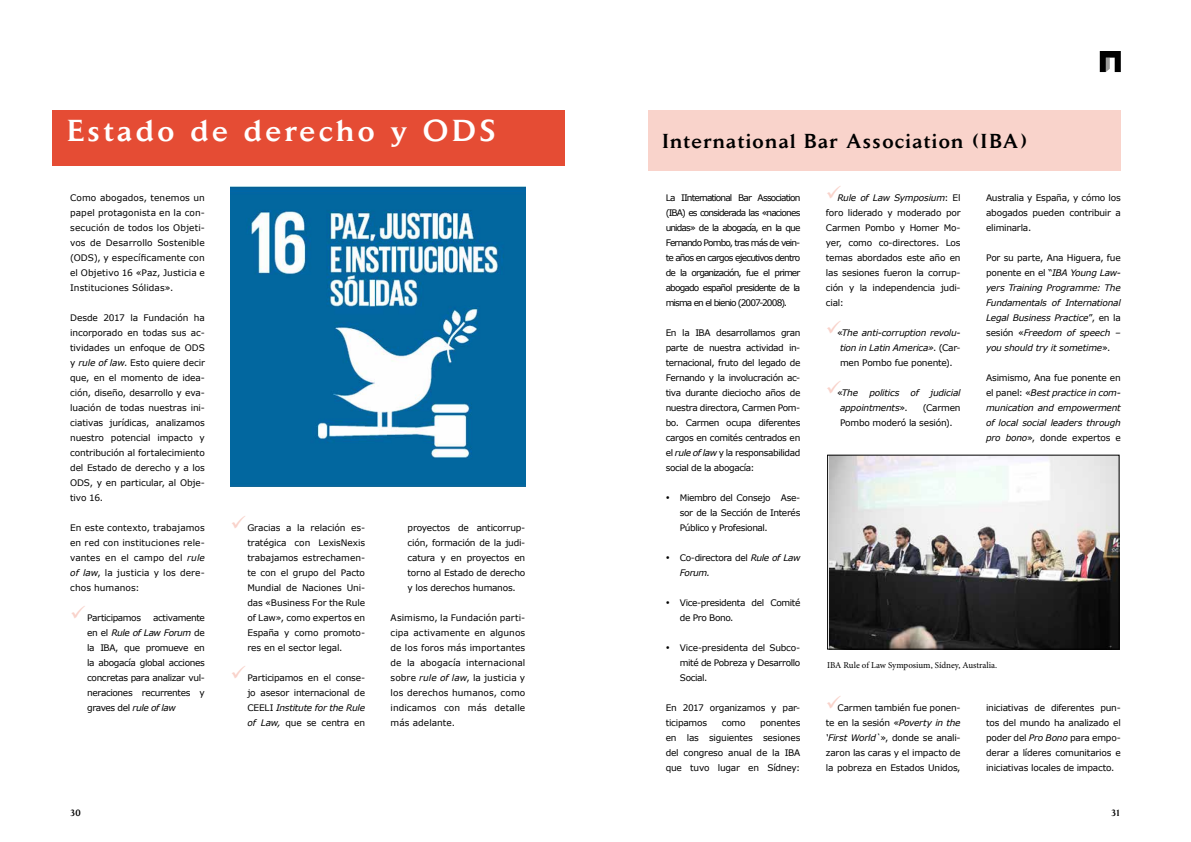
<style>
.page{position:relative;width:1191px;height:842px;background:#fff}
.page>*{position:absolute;margin:0;border:0;box-sizing:border-box;transform-origin:0 0}
.t1{font:500 30px "Daily News BQ";letter-spacing:.12em;color:#fff}
.t2{font:500 20px "Daily News BQ";letter-spacing:.07em;color:#000}
.t3{font:9px/15px "Verdana";letter-spacing:-.025em;color:#000;text-align:justify}
.t4{font:italic 9px/15px "Verdana";letter-spacing:-.025em;color:#000;text-align:justify}
.t5{font:9px "Minion Pro";color:#000}
.t6{font:500 9px "Daily News BQ";color:#000}
.s1{font-style:italic}
.s2{color:#f9d3cb}
.s3{font-style:normal}
</style>
<div class="page">
<svg style="left:1099px;top:51px;width:21px;height:21px"></svg>
<div style="left:53px;top:111px;width:512px;height:55px;background:#e54c34"></div>
<img style="left:230px;top:186px;width:295px;height:300px">
<div style="left:648px;top:111px;width:472px;height:60px;background:#f9d3cb"></div>
<img style="left:829px;top:457px;width:288px;height:191px">
<div style="left:827px;top:455px;width:292px;height:195px;border:1px solid #000"></div>
<h1 class="t1" style="left:67px;top:112px;width:430px">Estado de derecho y ODS</h1>
<p class="t3" style="left:70px;top:190px;width:136px">Como abogados, tenemos un papel protagonista en la con&shy;secución de todos los Objeti&shy;vos de Desarrollo Sostenible (ODS), y específicamente con el Objetivo 16 «Paz, Justicia e Instituciones Sólidas».</p>
<p class="t3" style="left:70px;top:310px;width:136px">Desde 2017 la Fundación ha incorporado en todas sus ac&shy;tividades un enfoque de ODS y <span class="s1">rule of law</span>. Esto quiere decir que, en el momento de idea&shy;ción, diseño, desarrollo y eva&shy;luación de todas nuestras ini&shy;ciativas jurídicas, analizamos nuestro potencial impacto y contribución al fortalecimiento del Estado de derecho y a los ODS, y en particular, al Obje&shy;tivo 16.</p>
<p class="t3" style="left:70px;top:520px;width:136px">En este contexto, trabajamos en red con instituciones rele&shy;vantes en el campo del <span class="s1">rule of law</span>, la justicia y los dere&shy;chos humanos:</p>
<p class="t3" style="left:70px;top:610px;width:72px"><span class="s2">✓</span> Participamos</p>
<p class="t3" style="left:87px;top:610px;width:119px;text-indent:66px">activamente en el <span class="s1">Rule of Law Forum</span> de la IBA, que promueve en la abogacía global acciones concretas para analizar vul&shy;neraciones recurrentes y graves del <span class="s1">rule of law</span></p>
<p class="t3" style="left:247px;top:520px;width:119px;text-indent:-17px"><span class="s2">✓</span>Gracias a la relación es&shy;tratégica con LexisNexis trabajamos estrechamen&shy;te con el grupo del Pacto Mundial de Naciones Uni&shy;das «Business For the Rule of Law», como expertos en España y como promoto&shy;res en el sector legal.</p>
<p class="t3" style="left:247px;top:670px;width:119px;text-indent:-17px"><span class="s2">✓</span> Participamos en el conse&shy;jo asesor internacional de CEELI <span class="s1">Institute for the Rule of Law,</span> que se centra en</p>
<p class="t3" style="left:407px;top:520px;width:119px">proyectos de anticorrup&shy;ción, formación de la judi&shy;catura y en proyectos en torno al Estado de derecho y los derechos humanos.</p>
<p class="t3" style="left:390px;top:610px;width:136px">Asimismo, la Fundación parti&shy;cipa activamente en algunos de los foros más importantes de la abogacía internacional sobre <span class="s1">rule of law</span>, la justicia y los derechos humanos, como indicamos con más detalle más adelante.</p>
<h2 class="t2" style="left:662px;top:129px;width:366px">International Bar Association (IBA)</h2>
<p class="t3" style="left:665px;top:190px;width:136px">La IInternational Bar Association (IBA) es considerada las «naciones unidas» de la abogacía, en la que Fernando Pombo, tras más de vein&shy;te años en cargos ejecutivos dentro de la organización, fue el primer abogado español presidente de la misma en el bienio (2007-2008).</p>
<p class="t3" style="left:665px;top:325px;width:136px">En la IBA desarrollamos gran parte de nuestra actividad in&shy;ternacional, fruto del legado de Fernando y la involucración ac&shy;tiva durante dieciocho años de nuestra directora, Carmen Pom&shy;bo. Carmen ocupa diferentes cargos en comités centrados en el <span class="s1">rule of law</span> y la responsabilidad social de la abogacía:</p>
<p class="t3" style="left:680px;top:490px;width:122px;text-indent:-14px">• Miembro del Consejo Ase&shy;sor de la Sección de Interés Público y Profesional.</p>
<p class="t3" style="left:680px;top:550px;width:122px;text-indent:-14px">• Co-directora del <span class="s1">Rule of Law<br>Forum.</span></p>
<p class="t3" style="left:680px;top:595px;width:122px;text-indent:-14px">• Vice-presidenta del Comité de Pro Bono.</p>
<p class="t3" style="left:680px;top:640px;width:122px;text-indent:-14px">• Vice-presidenta del Subco&shy;mité de Pobreza y Desarrollo Social.</p>
<p class="t3" style="left:665px;top:700px;width:136px">En 2017 organizamos y par&shy;ticipamos</p>
<p class="t3" style="left:665px;top:715px;width:136px;text-indent:95px">ponentes en las siguientes sesiones del congreso anual de la IBA que tuvo lugar en Sídney:</p>
<p class="t3" style="left:722px;top:715px;width:25px">como</p>
<p class="t3" style="left:826px;top:190px;width:136px"><span class="s2">✓</span><span class="s1">Rule of Law Symposium</span>: El foro liderado y moderado por Carmen Pombo y Homer Mo&shy;yer, como co-directores. Los temas abordados este año en las sesiones fueron la corrup&shy;ción y la independencia judi&shy;cial:</p>
<p class="t4" style="left:840px;top:325px;width:122px;text-indent:-14px"><span class="s2">✓</span><span class="s3">«</span>The anti-corruption revolu&shy;tion in Latin America»<span class="s3">. (Car&shy;men Pombo fue ponente).</span></p>
<p class="t4" style="left:840px;top:385px;width:122px;text-indent:-14px"><span class="s2">✓</span><span class="s3">«</span>The politics of judicial appointments<span class="s3">».</span></p>
<p class="t3" style="left:840px;top:400px;width:122px;text-indent:83px">(Carmen<br>Pombo moderó la sesión).</p>
<p class="t3" style="left:986px;top:190px;width:136px">Australia y España, y cómo los abogados pueden contribuir a eliminarla.</p>
<p class="t4" style="left:986px;top:250px;width:136px"><span class="s3">Por su parte, Ana Higuera, fue ponente en el “</span>IBA Young Law&shy;yers Training Programme: The Fundamentals of International Legal Business Practice<span class="s3">”, en la sesión «</span>Freedom of speech – you should try it sometime<span class="s3">».</span></p>
<p class="t4" style="left:986px;top:370px;width:136px"><span class="s3">Asimismo, Ana fue ponente en el panel: «</span>Best practice in com&shy;munication and empowerment of local social leaders through pro bono<span class="s3">», donde expertos e</span></p>
<p class="t5" style="left:827px;top:659px;width:172px">IBA Rule of Law Symposium, Sídney, Australia.</p>
<p class="t3" style="left:826px;top:700px;width:136px"><span class="s2">✓</span>Carmen también fue ponen&shy;te en la sesión «<span class="s1">Poverty in the ‘First World`</span>», donde se anali&shy;zaron las caras y el impacto de la pobreza en Estados Unidos,</p>
<p class="t3" style="left:986px;top:700px;width:136px">iniciativas de diferentes pun&shy;tos del mundo ha analizado el poder del <span class="s1">Pro Bono</span> para empo&shy;derar a líderes comunitarios e iniciativas locales de impacto.</p>
<p class="t6" style="left:70px;top:807px;width:12px">30</p>
<p class="t6" style="left:1111px;top:807px;width:11px">31</p>
</div>
